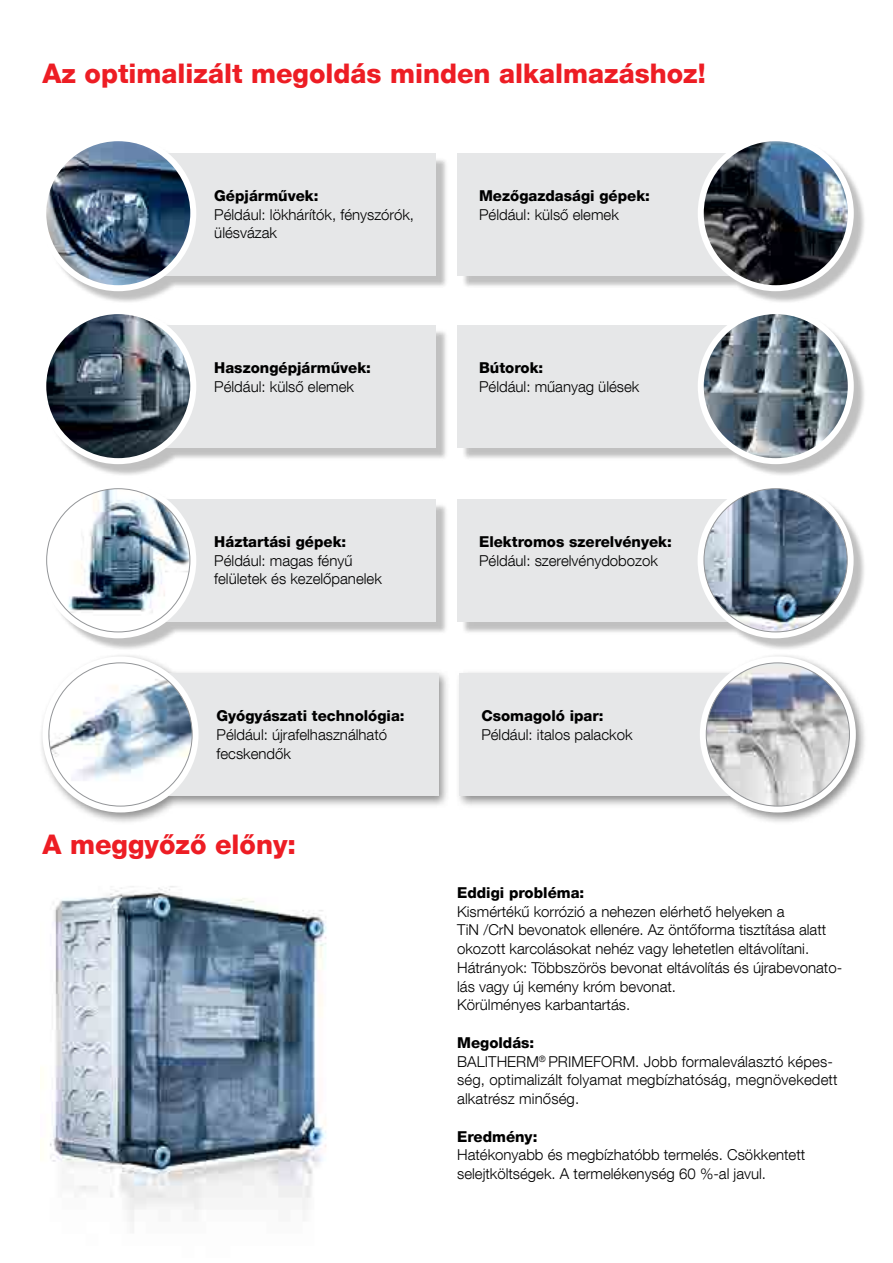
<style>
.page{position:relative;width:893px;height:1263px;background:#fff}
.page>*{position:absolute;margin:0;border:0;box-sizing:border-box;transform-origin:0 0}
.t1{font:800 27px "Helvetica Neue LT Com";color:#ed1d24}
.t2{font:300 15px/18.8px "Helvetica Neue LT Com";color:#000}
.t3{font:800 15px "Helvetica Neue LT Com";color:#000}
.s1{font-weight:800}
</style>
<div class="page">
<img style="left:40px;top:886px;width:287px;height:336px">
<div style="left:44px;top:312px;width:822px;height:165px;background:#000;opacity:.25"></div>
<div style="left:101px;top:325px;width:335px;height:122px;background:#e6e7e8"></div>
<img style="left:43px;top:311px;width:150px;height:150px;border-radius:75px">
<div style="left:40px;top:308px;width:156px;height:156px;border:6px solid #fff;border-radius:50%"></div>
<div style="left:457px;top:325px;width:349px;height:122px;background:#e6e7e8"></div>
<img style="left:701px;top:311px;width:150px;height:150px;border-radius:75px">
<div style="left:698px;top:308px;width:156px;height:156px;border:6px solid #fff;border-radius:50%"></div>
<div style="left:44px;top:139px;width:822px;height:165px;background:#000;opacity:.25"></div>
<div style="left:101px;top:153px;width:335px;height:123px;background:#e6e7e8"></div>
<img style="left:43px;top:138px;width:150px;height:150px;border-radius:75px">
<div style="left:40px;top:135px;width:156px;height:156px;border:6px solid #fff;border-radius:50%"></div>
<div style="left:457px;top:153px;width:349px;height:123px;background:#e6e7e8"></div>
<img style="left:701px;top:138px;width:150px;height:150px;border-radius:75px">
<div style="left:698px;top:135px;width:156px;height:156px;border:6px solid #fff;border-radius:50%"></div>
<div style="left:44px;top:486px;width:822px;height:165px;background:#000;opacity:.25"></div>
<div style="left:101px;top:499px;width:335px;height:123px;background:#e6e7e8"></div>
<div style="left:457px;top:499px;width:362px;height:123px;background:#e6e7e8"></div>
<div style="left:43px;top:485px;width:150px;height:150px;background:#fff;border-radius:50%"></div>
<div style="left:40px;top:482px;width:156px;height:156px;border:6px solid #fff;border-radius:50%"></div>
<img style="left:47px;top:489px;width:143px;height:127px">
<svg style="left:701px;top:485px;width:150px;height:150px"></svg>
<div style="left:698px;top:482px;width:156px;height:156px;border:6px solid #fff;border-radius:50%"></div>
<img style="left:704px;top:489px;width:143px;height:143px;border-radius:72px">
<div style="left:39px;top:652px;width:829px;height:173px;background:#000;opacity:.44"></div>
<div style="left:103px;top:673px;width:335px;height:123px;background:#e6e7e8"></div>
<div style="left:459px;top:673px;width:362px;height:123px;background:#e6e7e8"></div>
<svg style="left:46px;top:659px;width:150px;height:150px"></svg>
<div style="left:43px;top:656px;width:156px;height:156px;border:6px solid #fff;border-radius:50%"></div>
<img style="left:49px;top:663px;width:143px;height:143px;border-radius:72px">
<svg style="left:703px;top:659px;width:150px;height:150px"></svg>
<div style="left:700px;top:656px;width:156px;height:156px;border:6px solid #fff;border-radius:50%"></div>
<img style="left:706px;top:663px;width:143px;height:143px;border-radius:72px">
<h1 class="t1" style="left:43px;top:57px;width:665px">Az optimalizált megoldás minden alkalmazáshoz!</h1>
<p class="t3" style="left:214px;top:187px;width:106px">Gépjárművek:</p>
<p class="t2" style="left:214px;top:205px;width:201px">Például: lökhárítók, fényszórók, ülésvázak</p>
<p class="t3" style="left:214px;top:358px;width:158px">Haszongépjárművek:</p>
<p class="t2" style="left:214px;top:376px;width:141px">Például: külső elemek</p>
<p class="t3" style="left:479px;top:187px;width:172px">Mezőgazdasági gépek:</p>
<p class="t2" style="left:479px;top:205px;width:141px">Például: külső elemek</p>
<p class="t3" style="left:479px;top:358px;width:66px">Bútorok:</p>
<p class="t2" style="left:479px;top:376px;width:162px">Például: műanyag ülések</p>
<p class="t3" style="left:214px;top:533px;width:133px">Háztartási gépek:</p>
<p class="t2" style="left:214px;top:551px;width:169px">Például: magas fényű felületek és kezelőpanelek</p>
<p class="t3" style="left:217px;top:707px;width:190px">Gyógyászati technológia:</p>
<p class="t2" style="left:217px;top:725px;width:172px">Például: újrafelhasználható fecskendők</p>
<h1 class="t1" style="left:43px;top:828px;width:255px">A meggyőző előny:</h1>
<p class="t3" style="left:479px;top:533px;width:194px">Elektromos szerelvények:</p>
<p class="t2" style="left:479px;top:551px;width:180px">Például: szerelvénydobozok</p>
<p class="t3" style="left:481px;top:707px;width:124px">Csomagoló ipar:</p>
<p class="t2" style="left:481px;top:725px;width:153px">Például: italos palackok</p>
<p class="t3" style="left:457px;top:884px;width:129px">Eddigi probléma:</p>
<p class="t2" style="left:457px;top:901px;width:387px">Kismértékű korrózió a nehezen elérhető helyeken a<br>TiN /CrN bevonatok ellenére. Az öntőforma tisztítása alatt okozott karcolásokat nehéz vagy lehetetlen eltávolítani.<br>Hátrányok: Többszörös bevonat eltávolítás és újrabevonato&shy;lás vagy új kemény króm bevonat.<br>Körülményes karbantartás.</p>
<p class="t2" style="left:457px;top:1033px;width:382px"><span class="s1">Megoldás:<br></span>BALITHERM<sup>®</sup> PRIMEFORM. Jobb formaleválasztó képes&shy;ség, optimalizált folyamat megbízhatóság, megnövekedett alkatrész minőség.</p>
<p class="t3" style="left:457px;top:1127px;width:82px">Eredmény:</p>
<p class="t2" style="left:457px;top:1145px;width:350px">Hatékonyabb és megbízhatóbb termelés. Csökkentett selejtköltségek. A termelékenység 60 %-al javul.</p>
</div>
